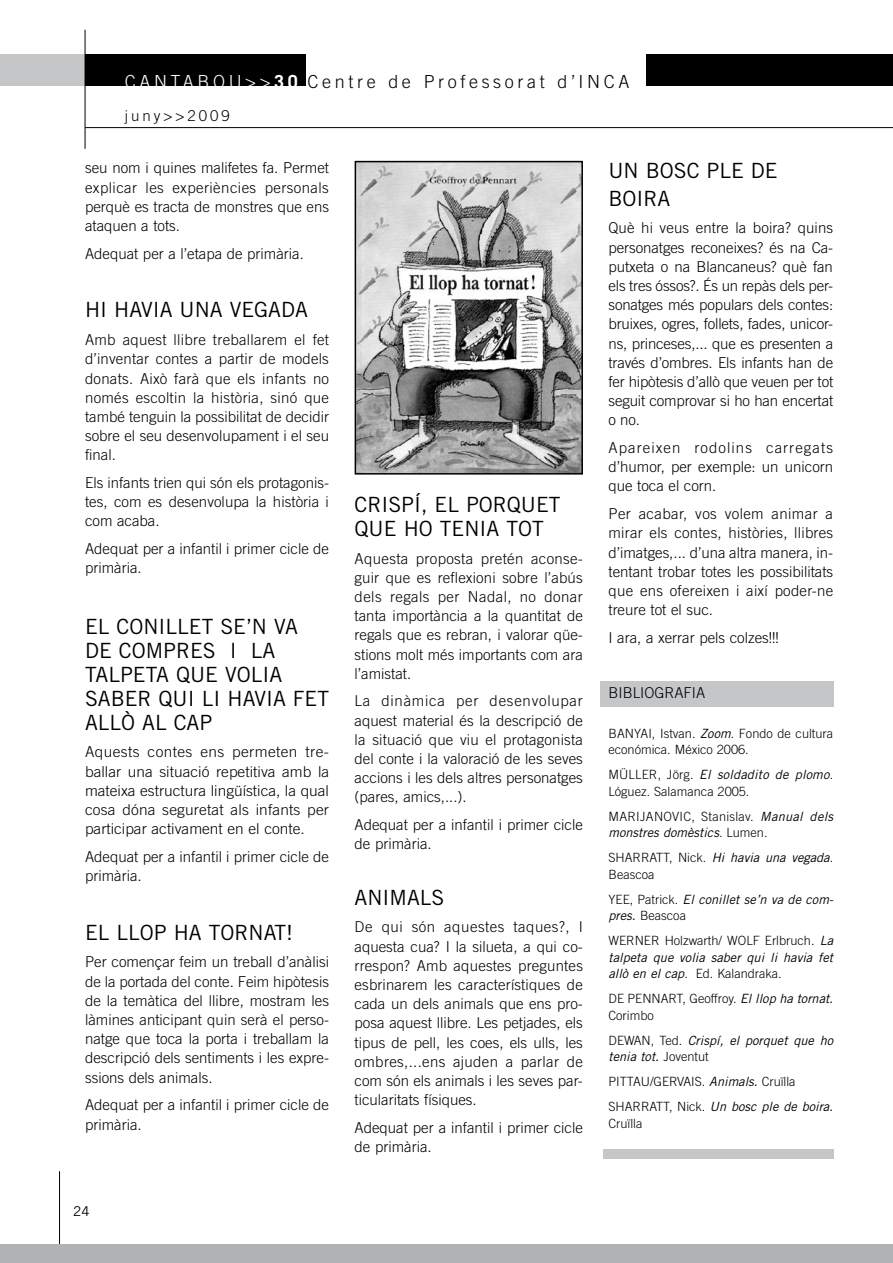
<style>
.page{position:relative;width:893px;height:1263px;background:#fff}
.page>*{position:absolute;margin:0;border:0;box-sizing:border-box;transform-origin:0 0}
.t1{font:21px/24px "Trade Gothic";color:#000}
.t2{font:300 18px "Trade Gothic";letter-spacing:.2em;color:#000}
.t3{font:300 15px/19.2px "Trade Gothic";color:#000;text-align:justify}
.t4{font:300 15px "Trade Gothic";letter-spacing:.2em;color:#000}
.t5{font:13.5px "Trade Gothic";color:#000}
.t6{font:300 12.75px/16.5px "Trade Gothic";color:#000}
.t7{font:italic 12.75px/16.5px "Trade Gothic";color:#000}
.t8{font:300 12.75px/16.5px "Trade Gothic";letter-spacing:.02em;color:#000}
.s1{color:#fff}
.s2{font-weight:700;color:#fff}
.s3{font-weight:400;font-style:italic}
.s4{font-weight:300;font-style:normal}
</style>
<div class="page">
<div style="left:646px;top:55px;width:247px;height:31px;background:#000"></div>
<div style="left:85px;top:54px;width:220px;height:32px;background:#000"></div>
<div style="left:0;top:55px;width:85px;height:31px;background:#c5c6c8"></div>
<hr style="left:85px;top:30px;width:1px;height:119px;background:#000">
<hr style="left:85px;top:127px;width:808px;height:1px;background:#000">
<hr style="left:59px;top:1171px;width:1px;height:92px;background:#000">
<div style="left:0;top:1244px;width:893px;height:19px;background:#b1b2b4"></div>
<hr style="left:892px;top:54px;width:1px;height:32px;background:#000">
<div style="left:600px;top:681px;width:233px;height:26px;background:#c5c6c8"></div>
<div style="left:603px;top:1149px;width:230px;height:10px;background:#c5c6c8"></div>
<img style="left:358px;top:164px;width:222px;height:308px">
<div style="left:355px;top:161px;width:228px;height:314px;border:2px solid #000"></div>
<p class="t2" style="left:125px;top:71px;width:506px"><span class="s1">CANTABOU&gt;&gt;</span><span class="s2">30</span> Centre de Professorat d’INCA</p>
<p class="t4" style="left:125px;top:106px;width:107px">juny&gt;&gt;2009</p>
<p class="t3" style="left:85px;top:158px;width:246px">seu nom i quines malifetes fa. Permet explicar les experiències personals perquè es tracta de monstres que ens ataquen a tots.</p>
<p class="t3" style="left:85px;top:244px;width:220px">Adequat per a l’etapa de primària.</p>
<h1 class="t1" style="left:85px;top:298px;width:224px">HI HAVIA UNA VEGADA</h1>
<p class="t3" style="left:85px;top:330px;width:246px">Amb aquest llibre treballarem el fet d’inventar contes a partir de models donats. Això farà que els infants no només escoltin la història, sinó que també tenguin la possibilitat de decidir sobre el seu desenvolupament i el seu final.</p>
<p class="t3" style="left:85px;top:473px;width:245px">Els infants trien qui són els protagonis&shy;tes, com es desenvolupa la història i com acaba.</p>
<p class="t3" style="left:85px;top:539px;width:246px">Adequat per a infantil i primer cicle de primària.</p>
<h1 class="t1" style="left:85px;top:614px;width:245px">EL CONILLET SE’N VA<br>DE COMPRES I LA<br>TALPETA QUE VOLIA<br>SABER QUI LI HAVIA FET<br>ALLÒ AL CAP</h1>
<p class="t3" style="left:85px;top:742px;width:246px">Aquests contes ens permeten tre&shy;ballar una situació repetitiva amb la mateixa estructura lingüística, la qual cosa dóna seguretat als infants per participar activament en el conte.</p>
<p class="t3" style="left:85px;top:847px;width:246px">Adequat per a infantil i primer cicle de primària.</p>
<h1 class="t1" style="left:85px;top:920px;width:210px">EL LLOP HA TORNAT!</h1>
<p class="t3" style="left:85px;top:952px;width:246px">Per començar feim un treball d’anàlisi de la portada del conte. Feim hipòtesis de la temàtica del llibre, mostram les làmines anticipant quin serà el perso&shy;natge que toca la porta i treballam la descripció dels sentiments i les expre&shy;ssions dels animals.</p>
<p class="t3" style="left:85px;top:1095px;width:246px">Adequat per a infantil i primer cicle de primària.</p>
<p class="t5" style="left:73px;top:1203px;width:18px">24</p>
<h1 class="t1" style="left:355px;top:492px;width:207px">CRISPÍ, EL PORQUET<br>QUE HO TENIA TOT</h1>
<p class="t3" style="left:355px;top:548px;width:230px">Aquesta proposta pretén aconse&shy;guir que es reflexioni sobre l’abús dels regals per Nadal, no donar tanta importància a la quantitat de regals que es rebran, i valorar qüe&shy;stions molt més importants com ara l’amistat.</p>
<p class="t3" style="left:355px;top:691px;width:230px">La dinàmica per desenvolupar aquest material és la descripció de la situació que viu el protagonista del conte i la valoració de les seves accions i les dels altres personatges (pares, amics,...).</p>
<p class="t3" style="left:355px;top:815px;width:230px">Adequat per a infantil i primer cicle de primària.</p>
<h1 class="t1" style="left:355px;top:885px;width:91px">ANIMALS</h1>
<p class="t3" style="left:355px;top:917px;width:230px">De qui són aquestes taques?, I aquesta cua? I la silueta, a qui co&shy;rrespon? Amb aquestes preguntes esbrinarem les característiques de cada un dels animals que ens pro&shy;posa aquest llibre. Les petjades, els tipus de pell, les coes, els ulls, les ombres,...ens ajuden a parlar de com són els animals i les seves par&shy;ticularitats físiques.</p>
<p class="t3" style="left:355px;top:1118px;width:230px">Adequat per a infantil i primer cicle de primària.</p>
<h1 class="t1" style="left:608px;top:156px;width:171px;line-height:27.8px">UN BOSC PLE DE<br>BOIRA</h1>
<p class="t3" style="left:608px;top:218px;width:226px">Què hi veus entre la boira? quins personatges reconeixes? és na Ca&shy;putxeta o na Blancaneus? què fan els tres óssos?. És un repàs dels per&shy;sonatges més populars dels contes: bruixes, ogres, follets, fades, unicor&shy;ns, princeses,... que es presenten a través d’ombres. Els infants han de fer hipòtesis d’allò que veuen per tot seguit comprovar si ho han encertat o no.</p>
<p class="t3" style="left:608px;top:438px;width:226px">Apareixen rodolins carregats d’humor, per exemple: un unicorn que toca el corn.</p>
<p class="t3" style="left:608px;top:504px;width:226px">Per acabar, vos volem animar a mirar els contes, històries, llibres d’imatges,... d’una altra manera, in&shy;tentant trobar totes les possibilitats que ens ofereixen i així poder-ne treure tot el suc.</p>
<p class="t3" style="left:608px;top:628px;width:172px">I ara, a xerrar pels colzes!!!</p>
<p class="t3" style="left:608px;top:683px;width:98px">BIBLIOGRAFIA</p>
<p class="t6" style="left:608px;top:725px;width:226px">BANYAI, Istvan. <span class="s3">Zoom</span>. Fondo de cultura económica. México 2006.</p>
<p class="t6" style="left:608px;top:766px;width:226px">MÜLLER, Jörg. <span class="s3">El soldadito de plomo</span>.<br>Lóguez. Salamanca 2005.</p>
<p class="t8" style="left:608px;top:808px;width:226px">MARIJANOVIC, Stanislav. <span class="s3">Manual dels monstres domèstics</span>. Lumen.</p>
<p class="t6" style="left:608px;top:849px;width:226px">SHARRATT, Nick. <span class="s3">Hi havia una vegada</span>.<br>Beascoa</p>
<p class="t7" style="left:608px;top:891px;width:226px"><span class="s4">YEE, Patrick.</span> El conillet se’n va de com&shy;pres. <span class="s4">Beascoa</span></p>
<p class="t7" style="left:608px;top:932px;width:226px;text-align:justify"><span class="s4">WERNER Holzwarth/ WOLF Erlbruch.</span> La talpeta que volia saber qui li havia fet allò en el cap<span class="s4">. Ed. Kalandraka.</span></p>
<p class="t6" style="left:608px;top:990px;width:226px">DE PENNART, Geoffroy. <span class="s3">El llop ha tornat.<br></span>Corimbo</p>
<p class="t7" style="left:608px;top:1032px;width:226px"><span class="s4">DEWAN, Ted.</span> Crispí, el porquet que ho tenia tot. <span class="s4">Joventut</span></p>
<p class="t6" style="left:608px;top:1069px;width:226px;line-height:25px">PITTAU/GERVAIS. <span class="s3">Animals.</span> Cruïlla<br>SHARRATT, Nick. <span class="s3">Un bosc ple de boira.</span></p>
<p class="t6" style="left:608px;top:1115px;width:35px">Cruïlla</p>
</div>
